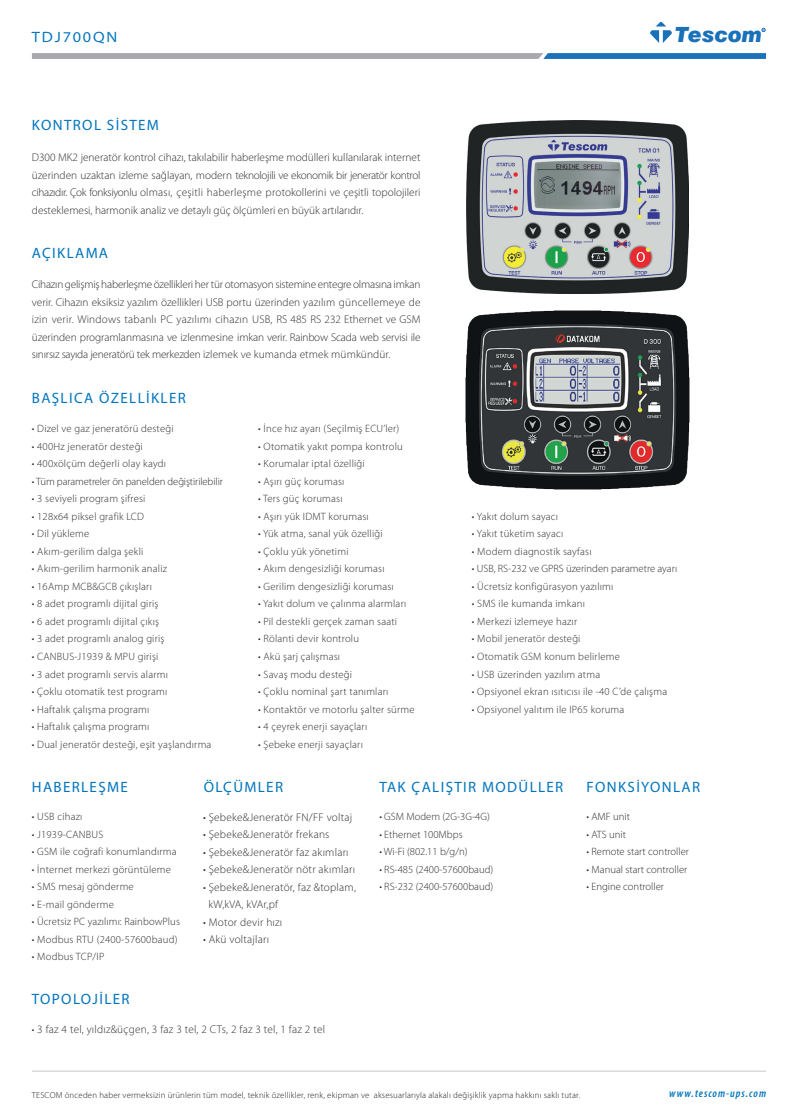
<style>
.page{position:relative;width:798px;height:1117px;background:#fff}
.page>*{position:absolute;margin:0;border:0;box-sizing:border-box;transform-origin:0 0}
.t1{font:italic 900 20.88px "Swiss 721 BT";color:#1971ba}
.t2{font:15px "Myriad Pro";letter-spacing:.09em;color:#0075bd}
.t3{font:semi-expanded 15px "Myriad Pro";letter-spacing:.12em;color:#0075bd}
.t4{font:300 11.25px/17.5px "Myriad Pro";letter-spacing:.02em;color:#312f30;text-align:justify}
.t5{font:italic 600 condensed 11.25px "Myriad Pro";letter-spacing:.09em;color:#0075bd}
.t6{font:300 10.62px "Myriad Pro";letter-spacing:.02em;color:#312f30}
.t7{font:300 10.62px "Myriad Pro";color:#312f30}
.t8{font:300 10.62px "Myriad Pro";letter-spacing:-.01em;color:#312f30}
.t9{font:300 8.75px "Myriad Pro";letter-spacing:.02em;color:#231f20}
.t10{font:700 2.5px "Arial";color:#1971ba}
.s1{font-size:10.62px}
</style>
<div class="page">
<hr style="left:32px;top:1070px;width:733px;height:1px;background:#c7c8ca">
<svg style="left:761px;top:28px;width:4px;height:4px"></svg>
<svg style="left:650px;top:22px;width:21px;height:21px"></svg>
<svg style="left:32px;top:53px;width:733px;height:6px"></svg>
<img style="left:465px;top:311px;width:224px;height:178px">
<img style="left:466px;top:121px;width:221px;height:172px">
<h2 class="t3" style="left:32px;top:27px;width:87px">TDJ700QN</h2>
<h2 class="t2" style="left:32px;top:116px;width:129px">KONTROL SİSTEM</h2>
<p class="t4" style="left:32px;top:149px;width:390px">D300 MK2 jeneratör kontrol cihazı, takılabilir haberleşme modülleri kullanılarak internet üzerinden uzaktan izleme sağlayan, modern teknolojili ve ekonomik bir jeneratör kontrol cihazıdır. Çok fonksiyonlu olması, çeşitli haberleşme protokollerini ve çeşitli topolojileri desteklemesi, harmonik analiz ve detaylı güç ölçümleri en büyük artılarıdır.</p>
<h2 class="t2" style="left:32px;top:243px;width:78px">AÇIKLAMA</h2>
<p class="t4" style="left:32px;top:276px;width:390px">Cihazın gelişmiş haberleşme özellikleri her tür otomasyon sistemine entegre olmasına imkan verir. Cihazın eksiksiz yazılım özellikleri USB portu üzerinden yazılım güncellemeye de izin verir. Windows tabanlı PC yazılımı cihazın USB, RS 485 RS 232 Ethernet ve GSM üzerinden programlanmasına ve izlenmesine imkan verir. Rainbow Scada web servisi ile sınırsız sayıda jeneratörü tek merkezden izlemek ve kumanda etmek mümkündür.</p>
<h2 class="t2" style="left:32px;top:388px;width:155px">BAŞLICA ÖZELLİKLER</h2>
<p class="t6" style="left:32px;top:423px;width:143px">• Dizel ve gaz jeneratörü desteği</p>
<p class="t6" style="left:32px;top:440px;width:112px">• 400Hz jeneratör desteği</p>
<p class="t6" style="left:32px;top:458px;width:136px">• 400xölçüm değerli olay kaydı</p>
<p class="t8" style="left:32px;top:475px;width:192px">• Tüm parametreler ön panelden değiştirilebilir</p>
<p class="t6" style="left:32px;top:493px;width:115px">• 3 seviyeli program şifresi</p>
<p class="t6" style="left:32px;top:510px;width:114px">• 128x64 piksel grafik LCD</p>
<p class="t6" style="left:32px;top:528px;width:59px">• Dil yükleme</p>
<p class="t6" style="left:32px;top:545px;width:113px">• Akım-gerilim dalga şekli</p>
<p class="t6" style="left:32px;top:563px;width:137px">• Akım-gerilim harmonik analiz</p>
<p class="t6" style="left:32px;top:580px;width:121px">• 16Amp MCB&amp;GCB çıkışları</p>
<p class="t6" style="left:32px;top:598px;width:128px">• 8 adet programlı dijital giriş</p>
<p class="t6" style="left:32px;top:615px;width:129px">• 6 adet programlı dijital çıkış</p>
<p class="t6" style="left:32px;top:633px;width:134px">• 3 adet programlı analog giriş</p>
<p class="t6" style="left:32px;top:650px;width:128px">• CANBUS-J1939 &amp; MPU girişi</p>
<p class="t6" style="left:32px;top:668px;width:138px">• 3 adet programlı servis alarmı</p>
<p class="t6" style="left:32px;top:685px;width:137px">• Çoklu otomatik test programı</p>
<p class="t6" style="left:32px;top:703px;width:119px">• Haftalık çalışma programı</p>
<p class="t6" style="left:32px;top:720px;width:119px">• Haftalık çalışma programı</p>
<p class="t6" style="left:32px;top:738px;width:181px">• Dual jeneratör desteği, eşit yaşlandırma</p>
<p class="t6" style="left:258px;top:423px;width:143px">• İnce hız ayarı (Seçilmiş ECU’ler)</p>
<p class="t6" style="left:258px;top:440px;width:146px">• Otomatik yakıt pompa kontrolu</p>
<p class="t6" style="left:258px;top:458px;width:108px">• Korumalar iptal özelliği</p>
<p class="t6" style="left:258px;top:475px;width:88px">• Aşırı güç koruması</p>
<p class="t6" style="left:258px;top:493px;width:86px">• Ters güç koruması</p>
<p class="t6" style="left:258px;top:510px;width:112px">• Aşırı yük IDMT koruması</p>
<p class="t6" style="left:258px;top:528px;width:126px">• Yük atma, sanal yük özelliği</p>
<p class="t6" style="left:258px;top:545px;width:92px">• Çoklu yük yönetimi</p>
<p class="t6" style="left:258px;top:563px;width:128px">• Akım dengesizliği koruması</p>
<p class="t6" style="left:258px;top:580px;width:137px">• Gerilim dengesizliği koruması</p>
<p class="t6" style="left:258px;top:598px;width:150px">• Yakıt dolum ve çalınma alarmları</p>
<p class="t6" style="left:258px;top:615px;width:140px">• Pil destekli gerçek zaman saati</p>
<p class="t6" style="left:258px;top:633px;width:102px">• Rölanti devir kontrolu</p>
<p class="t6" style="left:258px;top:650px;width:83px">• Akü şarj çalışması</p>
<p class="t6" style="left:258px;top:668px;width:95px">• Savaş modu desteği</p>
<p class="t6" style="left:258px;top:685px;width:132px">• Çoklu nominal şart tanımları</p>
<p class="t6" style="left:258px;top:703px;width:158px">• Kontaktör ve motorlu şalter sürme</p>
<p class="t6" style="left:258px;top:720px;width:111px">• 4 çeyrek enerji sayaçları</p>
<p class="t6" style="left:258px;top:738px;width:106px">• Şebeke enerji sayaçları</p>
<h1 class="t1" style="left:675px;top:21px;width:88px">Tescom</h1>
<p class="t10" style="left:762px;top:28px;width:3px">R</p>
<p class="t6" style="left:471px;top:510px;width:88px">• Yakıt dolum sayacı</p>
<p class="t6" style="left:471px;top:528px;width:93px">• Yakıt tüketim sayacı</p>
<p class="t6" style="left:471px;top:545px;width:121px">• Modem diagnostik sayfası</p>
<p class="t7" style="left:471px;top:563px;width:207px">• USB, RS-232 ve GPRS üzerinden parametre ayarı</p>
<p class="t6" style="left:471px;top:580px;width:143px">• Ücretsiz konfigürasyon yazılımı</p>
<p class="t6" style="left:471px;top:598px;width:115px">• SMS ile kumanda imkanı</p>
<p class="t6" style="left:471px;top:615px;width:107px">• Merkezi izlemeye hazır</p>
<p class="t6" style="left:471px;top:633px;width:110px">• Mobil jeneratör desteği</p>
<p class="t6" style="left:471px;top:650px;width:149px">• Otomatik GSM konum belirleme</p>
<p class="t6" style="left:471px;top:668px;width:130px">• USB üzerinden yazılım atma</p>
<p class="t6" style="left:471px;top:685px;width:197px">• Opsiyonel ekran ısıtıcısı ile -40 C’de çalışma</p>
<p class="t6" style="left:471px;top:703px;width:154px">• Opsiyonel yalıtım ile IP65 koruma</p>
<h2 class="t2" style="left:32px;top:777px;width:97px">HABERLEŞME</h2>
<p class="t6" style="left:32px;top:810px;width:52px">• USB cihazı</p>
<p class="t6" style="left:32px;top:828px;width:73px">• J1939-CANBUS</p>
<p class="t6" style="left:32px;top:845px;width:146px">• GSM ile coğrafi konumlandırma</p>
<p class="t6" style="left:32px;top:863px;width:141px">• İnternet merkezi görüntüleme</p>
<p class="t6" style="left:32px;top:880px;width:103px">• SMS mesaj gönderme</p>
<p class="t6" style="left:32px;top:898px;width:83px">• E-mail gönderme</p>
<p class="t6" style="left:32px;top:915px;width:149px">• Ücretsiz PC yazılımı: RainbowPlus</p>
<p class="t6" style="left:32px;top:933px;width:147px">• Modbus RTU (2400-57600baud)</p>
<p class="t6" style="left:32px;top:950px;width:74px">• Modbus TCP/IP</p>
<h2 class="t2" style="left:204px;top:777px;width:81px">ÖLÇÜMLER</h2>
<p class="t4" style="left:203px;top:808px;width:151px">• Şebeke&amp;Jeneratör FN/FF voltaj</p>
<p class="t4" style="left:203px;top:825px;width:128px">• Şebeke&amp;Jeneratör frekans</p>
<p class="t4" style="left:203px;top:843px;width:147px">• Şebeke&amp;Jeneratör faz akımları</p>
<p class="t4" style="left:203px;top:860px;width:153px">• Şebeke&amp;Jeneratör nötr akımları</p>
<p class="t4" style="left:208px;top:878px;width:149px;text-indent:-5px">• Şebeke&amp;Jeneratör, faz &amp;toplam, kW,kVA, kVAr,pf</p>
<p class="t4" style="left:203px;top:913px;width:81px">• Motor devir hızı</p>
<p class="t4" style="left:203px;top:930px;width:68px">• Akü voltajları</p>
<h2 class="t2" style="left:32px;top:989px;width:99px">TOPOLOJİLER</h2>
<p class="t4" style="left:32px;top:1020px;width:294px"><span class="s1">•</span> 3 faz 4 tel, yıldız&amp;üçgen, 3 faz 3 tel, 2 CTs, 2 faz 3 tel, 1 faz 2 tel</p>
<h2 class="t2" style="left:379px;top:777px;width:185px">TAK ÇALIŞTIR MODÜLLER</h2>
<p class="t7" style="left:379px;top:810px;width:112px">• GSM Modem (2G-3G-4G)</p>
<p class="t7" style="left:379px;top:828px;width:85px">• Ethernet 100Mbps</p>
<p class="t6" style="left:379px;top:845px;width:90px">• Wi-Fi (802.11 b/g/n)</p>
<p class="t7" style="left:379px;top:863px;width:115px">• RS-485 (2400-57600baud)</p>
<p class="t7" style="left:379px;top:880px;width:115px">• RS-232 (2400-57600baud)</p>
<h2 class="t2" style="left:586px;top:777px;width:115px">FONKSİYONLAR</h2>
<p class="t6" style="left:586px;top:810px;width:45px">• AMF unit</p>
<p class="t6" style="left:586px;top:828px;width:41px">• ATS unit</p>
<p class="t7" style="left:586px;top:845px;width:104px">• Remote start controller</p>
<p class="t7" style="left:586px;top:863px;width:102px">• Manual start controller</p>
<p class="t7" style="left:586px;top:880px;width:79px">• Engine controller</p>
<p class="t9" style="left:32px;top:1089px;width:549px">TESCOM önceden haber vermeksizin ürünlerin tüm model, teknik özellikler, renk, ekipman ve aksesuarlarıyla alakalı değişiklik yapma hakkını saklı tutar.</p>
<p class="t5" style="left:669px;top:1086px;width:98px">www.tescom-ups.com</p>
</div>
